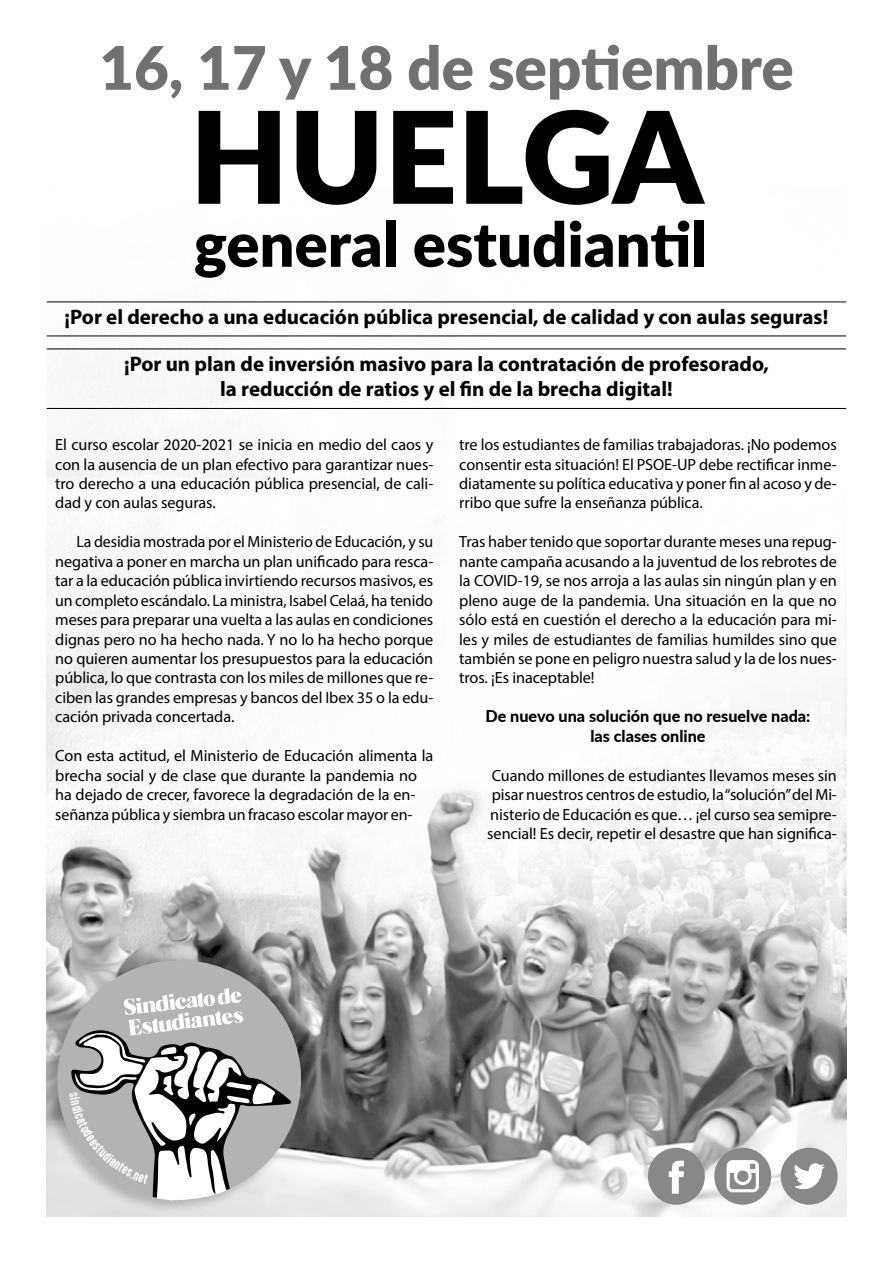
<style>
.page{position:relative;width:893px;height:1263px;background:#fff}
.page>*{position:absolute;margin:0;border:0;box-sizing:border-box;transform-origin:0 0}
.t1{font:900 127.5px "Lato";color:#000}
.t2{font:900 61.5px "Lato";color:#000}
.t3{font:900 60px "Lato";color:#707172}
.t4{font:700 21px/25.2px "Myriad Pro";color:#000;text-align:center}
.t5{font:16.2px/19.5px "Myriad Pro";letter-spacing:-.005em;color:#000;text-align:justify}
.t6{font:800 16.2px/19.5px "Lato";color:#000;text-align:center}
</style>
<div class="page">
<img style="left:47px;top:301px;width:799px;height:915px">
<div style="left:43px;top:957px;width:260px;height:258px;background:#000;opacity:.2"></div>
<svg style="left:50px;top:953px;width:258px;height:254px;background:#acadae"></svg>
<svg style="left:648px;top:1148px;width:57px;height:57px"></svg>
<svg style="left:781px;top:1148px;width:57px;height:57px"></svg>
<svg style="left:714px;top:1148px;width:57px;height:57px"></svg>
<hr style="left:47px;top:302px;width:799px;height:1px;background:#000">
<hr style="left:47px;top:336px;width:799px;height:1px;background:#000">
<hr style="left:47px;top:349px;width:799px;height:1px;background:#000">
<hr style="left:47px;top:408px;width:799px;height:1px;background:#000">
<svg style="left:69px;top:988px;width:223px;height:212px"></svg>
<h3 class="t3" style="left:99px;top:23px;width:696px">16, 17 y 18 de septiembre</h3>
<h1 class="t1" style="left:190px;top:61px;width:515px">Huelga</h1>
<h2 class="t2" style="left:194px;top:198px;width:515px">general estudiantil</h2>
<p class="t4" style="left:65px;top:304px;width:765px">¡Por el derecho a una educación pública presencial, de calidad y con aulas seguras!</p>
<p class="t4" style="left:124px;top:351px;width:646px">¡Por un plan de inversión masivo para la contratación de profesorado, la reducción de ratios y el fin de la brecha digital!</p>
<p class="t5" style="left:55px;top:435px;width:380px">El curso escolar 2020-2021 se inicia en medio del caos y con la ausencia de un plan efectivo para garantizar nues&shy;tro derecho a una educación pública presencial, de cali&shy;dad y con aulas seguras.</p>
<p class="t5" style="left:55px;top:532px;width:380px;text-indent:21px">La desidia mostrada por el Ministerio de Educación, y su negativa a poner en marcha un plan unificado para resca&shy;tar a la educación pública invirtiendo recursos masivos, es un completo escándalo. La ministra, Isabel Celaá, ha tenido meses para preparar una vuelta a las aulas en condiciones dignas pero no ha hecho nada. Y no lo ha hecho porque no quieren aumentar los presupuestos para la educación pública, lo que contrasta con los miles de millones que re&shy;ciben las grandes empresas y bancos del Ibex 35 o la edu&shy;cación privada concertada.</p>
<p class="t5" style="left:55px;top:746px;width:380px;text-align:left">Con esta actitud, el Ministerio de Educación alimenta la brecha social y de clase que durante la pandemia no ha dejado de crecer, favorece la degradación de la en&shy;señanza pública y siembra un fracaso escolar mayor en-</p>
<p class="t5" style="left:459px;top:435px;width:379px">tre los estudiantes de familias trabajadoras. ¡No podemos consentir esta situación! El PSOE-UP debe rectificar inme&shy;diatamente su política educativa y poner fin al acoso y de&shy;rribo que sufre la enseñanza pública.</p>
<p class="t5" style="left:459px;top:532px;width:379px">Tras haber tenido que soportar durante meses una repug&shy;nante campaña acusando a la juventud de los rebrotes de la COVID-19, se nos arroja a las aulas sin ningún plan y en pleno auge de la pandemia. Una situación en la que no sólo está en cuestión el derecho a la educación para mi&shy;les y miles de estudiantes de familias humildes sino que también se pone en peligro nuestra salud y la de los nues&shy;tros. ¡Es inaceptable!</p>
<p class="t6" style="left:485px;top:706px;width:326px">De nuevo una solución que no resuelve nada: las clases online</p>
<p class="t5" style="left:487px;top:765px;width:351px">Cuando millones de estudiantes llevamos meses sin pisar nuestros centros de estudio, la “solución” del Mi&shy;nisterio de Educación es que… ¡el curso sea semipre&shy;sencial! Es decir, repetir el desastre que han significa-</p>
</div>
